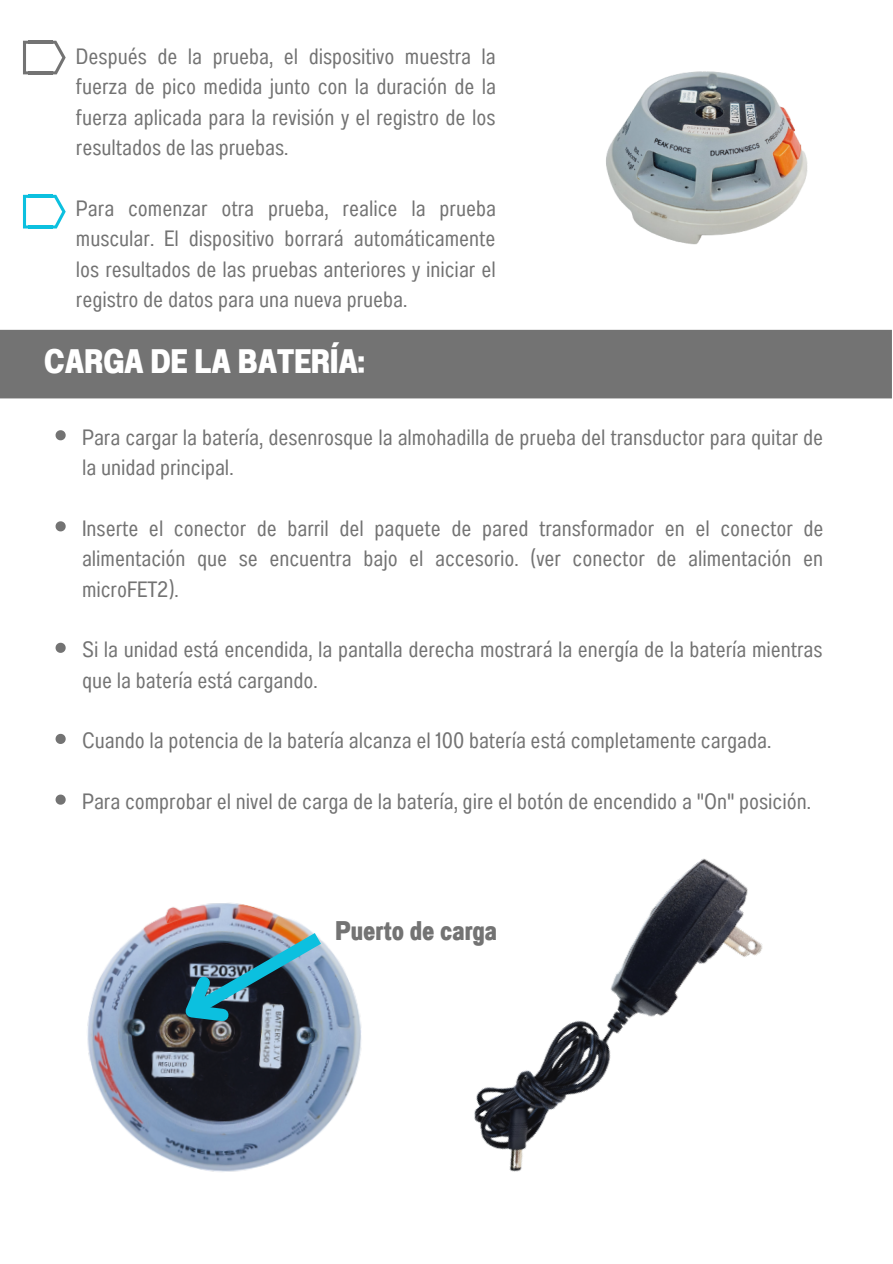
<style>
.page{position:relative;width:893px;height:1264px;background:#fff}
.page>*{position:absolute;margin:0;border:0;box-sizing:border-box;transform-origin:0 0}
.t1{font:34.05px "Anantason Extra Bold Wd 62";color:#fff}
.t2{font:27px "Anantason Extra Bold Wd 62";color:#737373}
.t3{font:22.2px/30.3px "Anantason Wd 62";color:#737373;text-align:justify}
</style>
<div class="page">
<svg style="left:53px;top:41px;width:13px;height:33px"></svg>
<hr style="left:28px;top:41px;width:25px;height:3px;background:#737373">
<hr style="left:28px;top:71px;width:25px;height:3px;background:#737373">
<svg style="left:23px;top:41px;width:5px;height:33px"></svg>
<svg style="left:53px;top:195px;width:13px;height:33px"></svg>
<hr style="left:28px;top:195px;width:25px;height:3px;background:#0cc0df">
<hr style="left:28px;top:225px;width:25px;height:3px;background:#0cc0df">
<svg style="left:23px;top:195px;width:5px;height:33px"></svg>
<img style="left:606px;top:71px;width:202px;height:174px">
<svg style="left:56px;top:430px;width:10px;height:10px"></svg>
<svg style="left:56px;top:521px;width:10px;height:10px"></svg>
<svg style="left:56px;top:642px;width:10px;height:11px"></svg>
<svg style="left:56px;top:733px;width:10px;height:11px"></svg>
<svg style="left:56px;top:794px;width:10px;height:10px"></svg>
<div style="left:0;top:330px;width:891px;height:68px;background:#737373"></div>
<img style="left:87px;top:903px;width:236px;height:269px">
<img style="left:323px;top:858px;width:440px;height:314px">
<img style="left:156px;top:921px;width:179px;height:131px">
<p class="t3" style="left:76px;top:41px;width:421px">Después de la prueba, el dispositivo muestra la fuerza de pico medida junto con la duración de la fuerza aplicada para la revisión y el registro de los resultados de las pruebas.</p>
<p class="t3" style="left:76px;top:193px;width:421px">Para comenzar otra prueba, realice la prueba muscular. El dispositivo borrará automáticamente los resultados de las pruebas anteriores y iniciar el registro de datos para una nueva prueba.</p>
<p class="t1" style="left:44px;top:341px;width:322px">CARGA DE LA BATERÍA:</p>
<p class="t3" style="left:82px;top:422px;width:742px">Para cargar la batería, desenrosque la almohadilla de prueba del transductor para quitar de la unidad principal.</p>
<p class="t3" style="left:82px;top:513px;width:742px">Inserte el conector de barril del paquete de pared transformador en el conector de alimentación que se encuentra bajo el accesorio. (ver conector de alimentación en microFET2).</p>
<p class="t3" style="left:82px;top:634px;width:742px">Si la unidad está encendida, la pantalla derecha mostrará la energía de la batería mientras que la batería está cargando.</p>
<p class="t3" style="left:82px;top:725px;width:690px">Cuando la potencia de la batería alcanza el 100 batería está completamente cargada.</p>
<p class="t3" style="left:82px;top:786px;width:730px">Para comprobar el nivel de carga de la batería, gire el botón de encendido a "On" posición.</p>
<p class="t2" style="left:335px;top:915px;width:163px">Puerto de carga</p>
</div>
